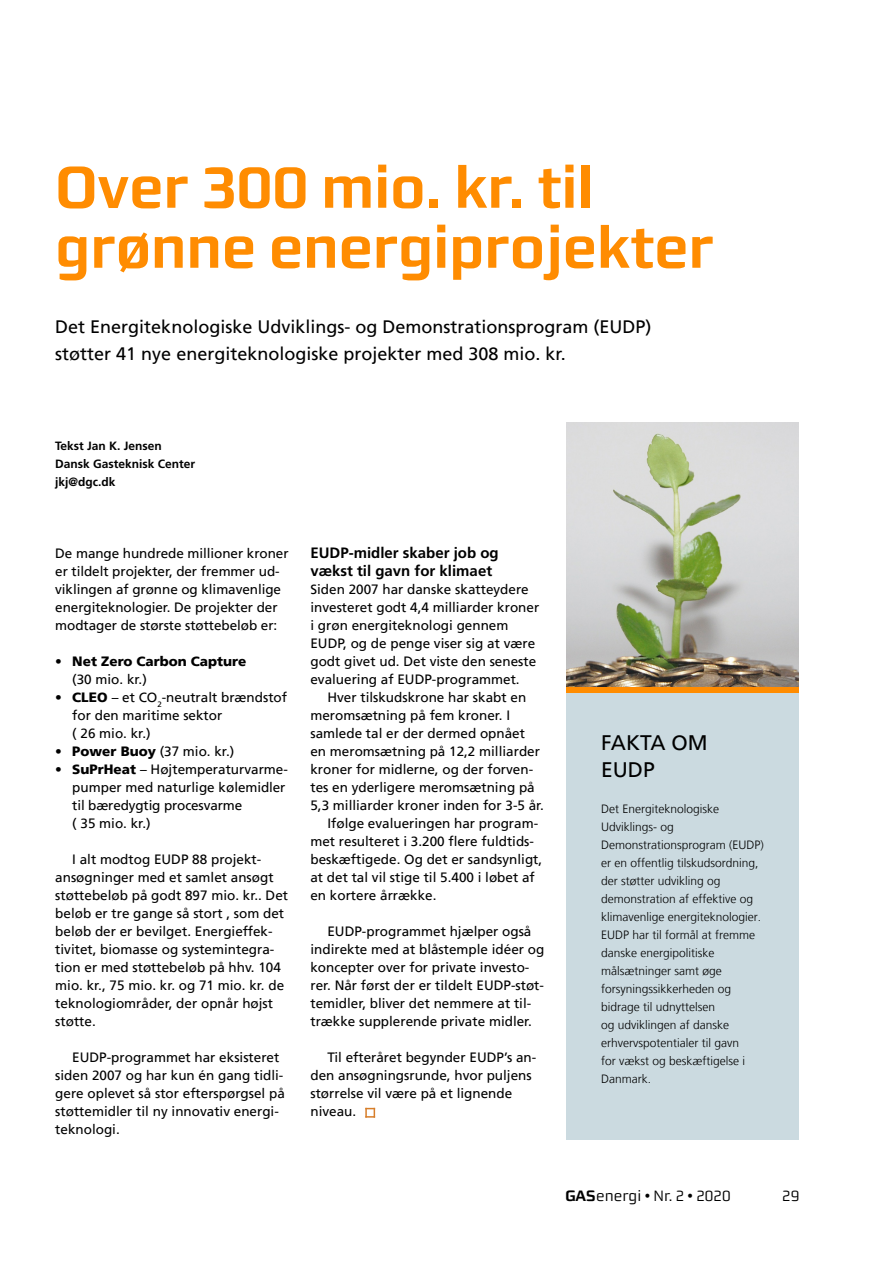
<style>
.page{position:relative;width:893px;height:1263px;background:#fff}
.page>*{position:absolute;margin:0;border:0;box-sizing:border-box;transform-origin:0 0}
.Rubrik_60{font:700 58.5px "Morgan Sans";color:#ff8c01}
.Fakta_14{font:21px/27px "Frutiger LT";color:#000}
.Fakta_14-2{font:18px/27px "Frutiger LT";color:#000}
.Mellemrubrik__ArtCom{font:700 15px/18px "Frutiger LT Std";color:#000}
.t1{font:15px "Morgan Sans";color:#000}
.Brødtekst_ARTCOM{font:13.5px/18px "Frutiger LT";color:#000}
.t2{font:900 13.5px/18px "Frutiger LT";color:#000}
.billedtekst{font:300 12px/18px "Frutiger LT";color:#000}
.Byline{font:700 12px "Frutiger LT";color:#000}
.s1{font-weight:400}
.s2{font-weight:900}
.s3{font-weight:700}
</style>
<div class="page">
<svg style="left:365px;top:1108px;width:10px;height:10px"></svg>
<div style="left:566px;top:680px;width:232px;height:460px;background:#cbdae0"></div>
<svg style="left:566px;top:686px;width:232px;height:6px"></svg>
<img style="left:566px;top:422px;width:232px;height:264px">
<p class="Rubrik_60" style="left:55px;top:153px;width:540px">Over 300 mio. kr. til</p>
<p class="Rubrik_60" style="left:55px;top:213px;width:660px">grønne energiprojekter</p>
<p class="Fakta_14-2" style="left:55px;top:314px;width:598px">Det Energiteknologiske Udviklings- og Demonstrationsprogram (EUDP) støtter 41 nye energiteknologiske projekter med 308 mio. kr.</p>
<p class="Byline" style="left:55px;top:439px;width:108px">Tekst Jan K. Jensen</p>
<p class="Byline" style="left:55px;top:457px;width:142px">Dansk Gasteknisk Center</p>
<p class="Byline" style="left:55px;top:475px;width:62px">jkj@dgc.dk</p>
<p class="Brødtekst_ARTCOM" style="left:55px;top:544px;width:235px">De mange hundrede millioner kroner er tildelt projekter, der fremmer ud&shy;viklingen af grønne og klimavenlige energiteknologier. De projekter der modtager de største støttebeløb er:</p>
<p class="t2" style="left:72px;top:652px;width:175px;text-indent:-17px">• Net Zero Carbon Capture <span class="s1">(30 mio. kr.)</span></p>
<p class="Brødtekst_ARTCOM" style="left:72px;top:688px;width:216px;text-indent:-17px"><span class="s2">• CLEO</span> – et CO<sub>2</sub>-neutralt brændstof for den maritime sektor<br>( 26 mio. kr.)</p>
<p class="Brødtekst_ARTCOM" style="left:55px;top:742px;width:180px"><span class="s2">• Power Buoy</span> (37 mio. kr.)</p>
<p class="Brødtekst_ARTCOM" style="left:72px;top:760px;width:217px;text-indent:-17px"><span class="s2">• SuPrHeat</span> – Højtemperaturvarme&shy;pumper med naturlige kølemidler til bæredygtig procesvarme<br>( 35 mio. kr.)</p>
<p class="Brødtekst_ARTCOM" style="left:55px;top:850px;width:234px;text-indent:17px">I alt modtog EUDP 88 projekt&shy;ansøgninger med et samlet ansøgt støttebeløb på godt 897 mio. kr.. Det beløb er tre gange så stort , som det beløb der er bevilget. Energieffek&shy;tivitet, biomasse og systemintegra&shy;tion er med støttebeløb på hhv. 104 mio. kr., 75 mio. kr. og 71 mio. kr. de teknologiområder, der opnår højst støtte.</p>
<p class="Brødtekst_ARTCOM" style="left:55px;top:1048px;width:231px;text-indent:17px">EUDP-programmet har eksisteret siden 2007 og har kun én gang tidli&shy;gere oplevet så stor efterspørgsel på støttemidler til ny innovativ energi&shy;teknologi.</p>
<p class="Mellemrubrik__ArtCom" style="left:310px;top:544px;width:190px">EUDP-midler skaber job og vækst til gavn for klimaet</p>
<p class="Brødtekst_ARTCOM" style="left:310px;top:580px;width:230px">Siden 2007 har danske skatteydere investeret godt 4,4 milliarder kroner i grøn energiteknologi gennem EUDP, og de penge viser sig at være godt givet ud. Det viste den seneste evaluering af EUDP-programmet.</p>
<p class="Brødtekst_ARTCOM" style="left:310px;top:688px;width:235px;text-indent:17px">Hver tilskudskrone har skabt en meromsætning på fem kroner. I samlede tal er der dermed opnået en meromsætning på 12,2 milliarder kroner for midlerne, og der forven&shy;tes en yderligere meromsætning på 5,3 milliarder kroner inden for 3-5 år.</p>
<p class="Brødtekst_ARTCOM" style="left:310px;top:814px;width:233px;text-indent:17px">Ifølge evalueringen har program&shy;met resulteret i 3.200 flere fuldtids&shy;beskæftigede. Og det er sandsynligt, at det tal vil stige til 5.400 i løbet af en kortere årrække.</p>
<p class="Brødtekst_ARTCOM" style="left:310px;top:922px;width:235px;text-indent:17px">EUDP-programmet hjælper også indirekte med at blåstemple idéer og koncepter over for private investo&shy;rer. Når først der er tildelt EUDP-støt&shy;temidler, bliver det nemmere at til&shy;trække supplerende private midler.</p>
<p class="Brødtekst_ARTCOM" style="left:310px;top:1048px;width:227px;text-indent:17px">Til efteråret begynder EUDP’s an&shy;den ansøgningsrunde, hvor puljens størrelse vil være på et lignende niveau.</p>
<p class="Fakta_14" style="left:601px;top:729px;width:108px">FAKTA OM<br>EUDP</p>
<p class="billedtekst" style="left:601px;top:800px;width:164px">Det Energiteknologiske<br>Udviklings- og<br>Demonstrationsprogram (EUDP) er en offentlig tilskudsordning, der støtter udvikling og demonstration af effektive og klimavenlige energiteknologier.</p>
<p class="billedtekst" style="left:601px;top:926px;width:155px">EUDP har til formål at fremme danske energipolitiske målsætninger samt øge forsyningssikkerheden og bidrage til udnyttelsen<br>og udviklingen af danske erhvervspotentialer til gavn for vækst og beskæftigelse i<br>Danmark.</p>
<p class="t1" style="left:566px;top:1187px;width:167px"><span class="s3">GAS</span>energi • Nr. 2 • 2020</p>
<p class="t1" style="left:782px;top:1187px;width:19px">29</p>
</div>
